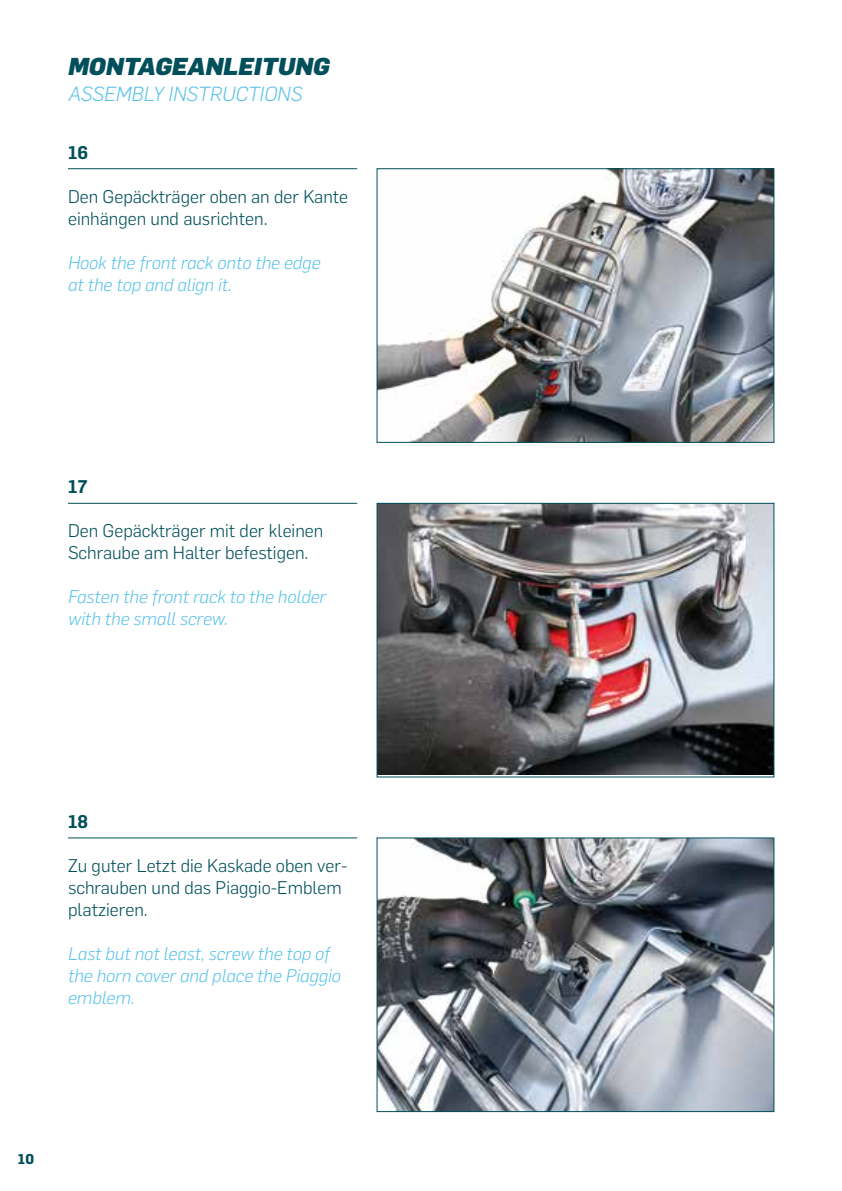
<style>
.page{position:relative;width:842px;height:1191px;background:#fff}
.page>*{position:absolute;margin:0;border:0;box-sizing:border-box;transform-origin:0 0}
.t1{font:italic 900 24px "Flama";color:#004f5a}
.t2{font:italic 300 20px "Flama";color:#55c1e9}
.t3{font:300 18px/22px "Flama";color:#004f5a}
.t4{font:italic 300 18px/22px "Flama";color:#55c1e9}
.t5{font:600 18px "Flama";color:#004f5a}
.t6{font:700 14px "Flama";color:#004f5a}
</style>
<div class="page">
<img style="left:379px;top:170px;width:393px;height:271px">
<div style="left:377px;top:168px;width:397px;height:275px;border:1px solid #004f5a"></div>
<img style="left:379px;top:505px;width:393px;height:269px">
<div style="left:377px;top:503px;width:397px;height:274px;border:1px solid #004f5a"></div>
<img style="left:379px;top:839px;width:393px;height:271px">
<div style="left:377px;top:837px;width:397px;height:275px;border:1px solid #004f5a"></div>
<hr style="left:68px;top:168px;width:289px;height:1px;background:#004f5a">
<hr style="left:68px;top:503px;width:289px;height:1px;background:#004f5a">
<hr style="left:68px;top:837px;width:289px;height:1px;background:#004f5a">
<h1 class="t1" style="left:68px;top:49px;width:263px">MONTAGEANLEITUNG</h1>
<p class="t2" style="left:68px;top:81px;width:236px">ASSEMBLY INSTRUCTIONS</p>
<p class="t5" style="left:68px;top:139px;width:22px">16</p>
<p class="t3" style="left:68px;top:184px;width:282px">Den Gepäckträger oben an der Kante einhängen und ausrichten.</p>
<p class="t4" style="left:68px;top:251px;width:254px">Hook the front rack onto the edge at the top and align it.</p>
<p class="t5" style="left:68px;top:474px;width:21px">17</p>
<p class="t3" style="left:68px;top:519px;width:257px">Den Gepäckträger mit der kleinen<br>Schraube am Halter befestigen.</p>
<p class="t4" style="left:68px;top:585px;width:260px">Fasten the front rack to the holder with the small screw.</p>
<p class="t5" style="left:68px;top:808px;width:22px">18</p>
<p class="t3" style="left:68px;top:853px;width:281px">Zu guter Letzt die Kaskade oben ver&shy;schrauben und das Piaggio-Emblem platzieren.</p>
<p class="t4" style="left:68px;top:941px;width:274px">Last but not least, screw the top of the horn cover and place the Piaggio emblem.</p>
<p class="t6" style="left:18px;top:1148px;width:18px">10</p>
</div>
